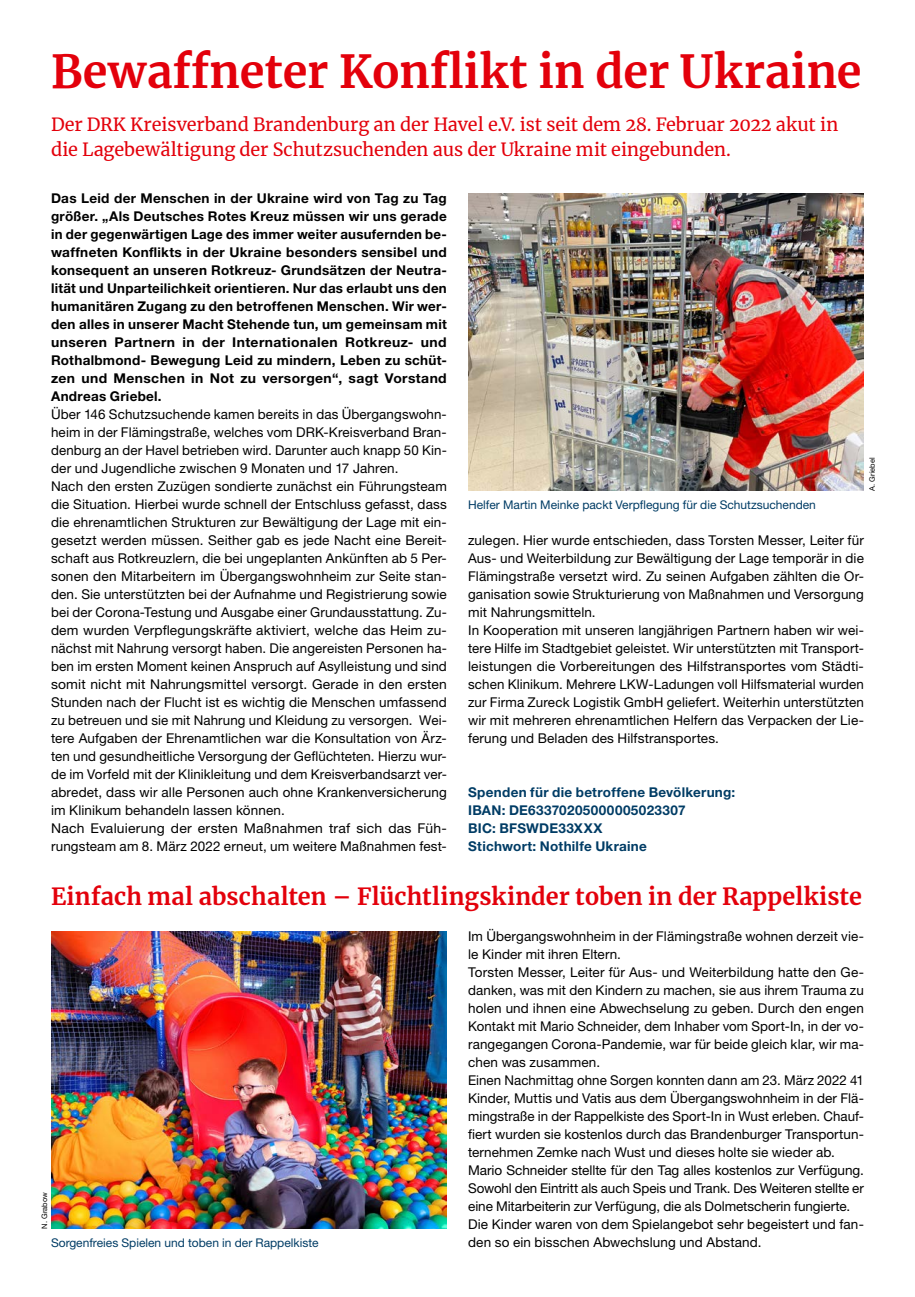
<style>
.page{position:relative;width:915px;height:1297px;background:#fff}
.page>*{position:absolute;margin:0;border:0;box-sizing:border-box;transform-origin:0 0}
.MGB_Headline{font:700 45px "Merriweather";color:#e3000b}
.MGB_Headline_23{font:700 23.4px "Merriweather";letter-spacing:.005em;color:#e3000b}
.MGB_Subline{font:18px/25.5px "Merriweather";letter-spacing:-.005em;color:#e3000b}
.MGB_Copy{font:13.5px/18px "Helvetica Neue LT Pro";letter-spacing:.01em;color:#000;text-align:justify}
.MGB_Copy_bold{font:700 13.5px/18px "Helvetica Neue LT Pro";letter-spacing:.025em;color:#000;text-align:justify}
.MGB_Info{font:700 13.5px "Helvetica Neue LT Pro";letter-spacing:.02em;color:#003c65}
.MGB_BU{font:12px "Helvetica Neue LT Pro";color:#003c65}
.MGB_Fotocredits{font:7.5px "Helvetica Neue LT Pro";color:#000}
</style>
<div class="page">
<img style="left:51px;top:931px;width:395px;height:298px">
<img style="left:468px;top:194px;width:395px;height:297px">
<p class="MGB_Headline" style="left:51px;top:41px;width:811px">Bewaffneter Konflikt in der Ukraine</p>
<p class="MGB_Subline" style="left:51px;top:111px;width:788px">Der DRK Kreisverband Brandenburg an der Havel e.V. ist seit dem 28. Februar 2022 akut in die Lagebewältigung der Schutzsuchenden aus der Ukraine mit eingebunden.</p>
<p class="MGB_Copy_bold" style="left:51px;top:188px;width:397px">Das Leid der Menschen in der Ukraine wird von Tag zu Tag größer. „Als Deutsches Rotes Kreuz müssen wir uns gerade in der gegenwärtigen Lage des immer weiter ausufernden be&shy;waffneten Konflikts in der Ukraine besonders sensibel und konsequent an unseren Rotkreuz- Grundsätzen der Neutra&shy;lität und Unparteilichkeit orientieren. Nur das erlaubt uns den humanitären Zugang zu den betroffenen Menschen. Wir wer&shy;den alles in unserer Macht Stehende tun, um gemeinsam mit unseren Partnern in der Internationalen Rotkreuz- und Rothalbmond- Bewegung Leid zu mindern, Leben zu schüt&shy;zen und Menschen in Not zu versorgen“, sagt Vorstand Andreas Griebel.</p>
<p class="MGB_Copy" style="left:51px;top:404px;width:397px">Über 146 Schutzsuchende kamen bereits in das Übergangswohn&shy;heim in der Flämingstraße, welches vom DRK-Kreisverband Bran&shy;denburg an der Havel betrieben wird. Darunter auch knapp 50 Kin&shy;der und Jugendliche zwischen 9 Monaten und 17 Jahren.</p>
<p class="MGB_Copy" style="left:51px;top:476px;width:397px">Nach den ersten Zuzügen sondierte zunächst ein Führungsteam die Situation. Hierbei wurde schnell der Entschluss gefasst, dass die ehrenamtlichen Strukturen zur Bewältigung der Lage mit ein&shy;gesetzt werden müssen. Seither gab es jede Nacht eine Bereit&shy;schaft aus Rotkreuzlern, die bei ungeplanten Ankünften ab 5 Per&shy;sonen den Mitarbeitern im Übergangswohnheim zur Seite stan&shy;den. Sie unterstützten bei der Aufnahme und Registrierung sowie bei der Corona-Testung und Ausgabe einer Grundausstattung. Zu&shy;dem wurden Verpflegungskräfte aktiviert, welche das Heim zu&shy;nächst mit Nahrung versorgt haben. Die angereisten Personen ha&shy;ben im ersten Moment keinen Anspruch auf Asylleistung und sind somit nicht mit Nahrungsmittel versorgt. Gerade in den ersten Stunden nach der Flucht ist es wichtig die Menschen umfassend zu betreuen und sie mit Nahrung und Kleidung zu versorgen. Wei&shy;tere Aufgaben der Ehrenamtlichen war die Konsultation von Ärz&shy;ten und gesundheitliche Versorgung der Geflüchteten. Hierzu wur&shy;de im Vorfeld mit der Klinikleitung und dem Kreisverbandsarzt ver&shy;abredet, dass wir alle Personen auch ohne Krankenversicherung im Klinikum behandeln lassen können.</p>
<p class="MGB_Copy" style="left:51px;top:818px;width:397px">Nach Evaluierung der ersten Maßnahmen traf sich das Füh&shy;rungsteam am 8. März 2022 erneut, um weitere Maßnahmen fest-</p>
<p class="MGB_Fotocredits" style="left:867px;top:491px;width:35px;rotate:-90deg">A. Griebel</p>
<p class="MGB_BU" style="left:468px;top:497px;width:349px">Helfer Martin Meinke packt Verpflegung für die Schutzsuchenden</p>
<p class="MGB_Copy" style="left:468px;top:530px;width:397px">zulegen. Hier wurde entschieden, dass Torsten Messer, Leiter für Aus- und Weiterbildung zur Bewältigung der Lage temporär in die Flämingstraße versetzt wird. Zu seinen Aufgaben zählten die Or&shy;ganisation sowie Strukturierung von Maßnahmen und Versorgung mit Nahrungsmitteln.</p>
<p class="MGB_Copy" style="left:468px;top:620px;width:397px">In Kooperation mit unseren langjährigen Partnern haben wir wei&shy;tere Hilfe im Stadtgebiet geleistet. Wir unterstützten mit Transport&shy;leistungen die Vorbereitungen des Hilfstransportes vom Städti&shy;schen Klinikum. Mehrere LKW-Ladungen voll Hilfsmaterial wurden zur Firma Zureck Logistik GmbH geliefert. Weiterhin unterstützten wir mit mehreren ehrenamtlichen Helfern das Verpacken der Lie&shy;ferung und Beladen des Hilfstransportes.</p>
<p class="MGB_Info" style="left:468px;top:783px;width:269px">Spenden für die betroffene Bevölkerung:</p>
<p class="MGB_Info" style="left:468px;top:801px;width:219px">IBAN: DE63370205000005023307</p>
<p class="MGB_Info" style="left:468px;top:819px;width:136px">BIC: BFSWDE33XXX</p>
<p class="MGB_Info" style="left:468px;top:837px;width:180px">Stichwort: Nothilfe Ukraine</p>
<p class="MGB_Headline_23" style="left:51px;top:880px;width:812px">Einfach mal abschalten – Flüchtlingskinder toben in der Rappelkiste</p>
<p class="MGB_Copy" style="left:468px;top:926px;width:397px">Im Übergangswohnheim in der Flämingstraße wohnen derzeit vie&shy;le Kinder mit ihren Eltern.</p>
<p class="MGB_Copy" style="left:468px;top:962px;width:397px">Torsten Messer, Leiter für Aus- und Weiterbildung hatte den Ge&shy;danken, was mit den Kindern zu machen, sie aus ihrem Trauma zu holen und ihnen eine Abwechselung zu geben. Durch den engen Kontakt mit Mario Schneider, dem Inhaber vom Sport-In, in der vo&shy;rangegangen Corona-Pandemie, war für beide gleich klar, wir ma&shy;chen was zusammen.</p>
<p class="MGB_Copy" style="left:468px;top:1070px;width:397px">Einen Nachmittag ohne Sorgen konnten dann am 23. März 2022 41<br>Kinder, Muttis und Vatis aus dem Übergangswohnheim in der Flä&shy;mingstraße in der Rappelkiste des Sport-In in Wust erleben. Chauf&shy;fiert wurden sie kostenlos durch das Brandenburger Transportun&shy;ternehmen Zemke nach Wust und dieses holte sie wieder ab.</p>
<p class="MGB_Copy" style="left:468px;top:1160px;width:397px">Mario Schneider stellte für den Tag alles kostenlos zur Verfügung.<br>Sowohl den Eintritt als auch Speis und Trank. Des Weiteren stellte er eine Mitarbeiterin zur Verfügung, die als Dolmetscherin fungierte.</p>
<p class="MGB_Copy" style="left:468px;top:1214px;width:397px">Die Kinder waren von dem Spielangebot sehr begeistert und fan-</p>
<p class="MGB_BU" style="left:51px;top:1235px;width:269px">Sorgenfreies Spielen und toben in der Rappelkiste</p>
<p class="MGB_Copy" style="left:468px;top:1232px;width:295px">den so ein bisschen Abwechslung und Abstand.</p>
<p class="MGB_Fotocredits" style="left:40px;top:1229px;width:38px;rotate:-90deg">N. Grabow</p>
</div>
